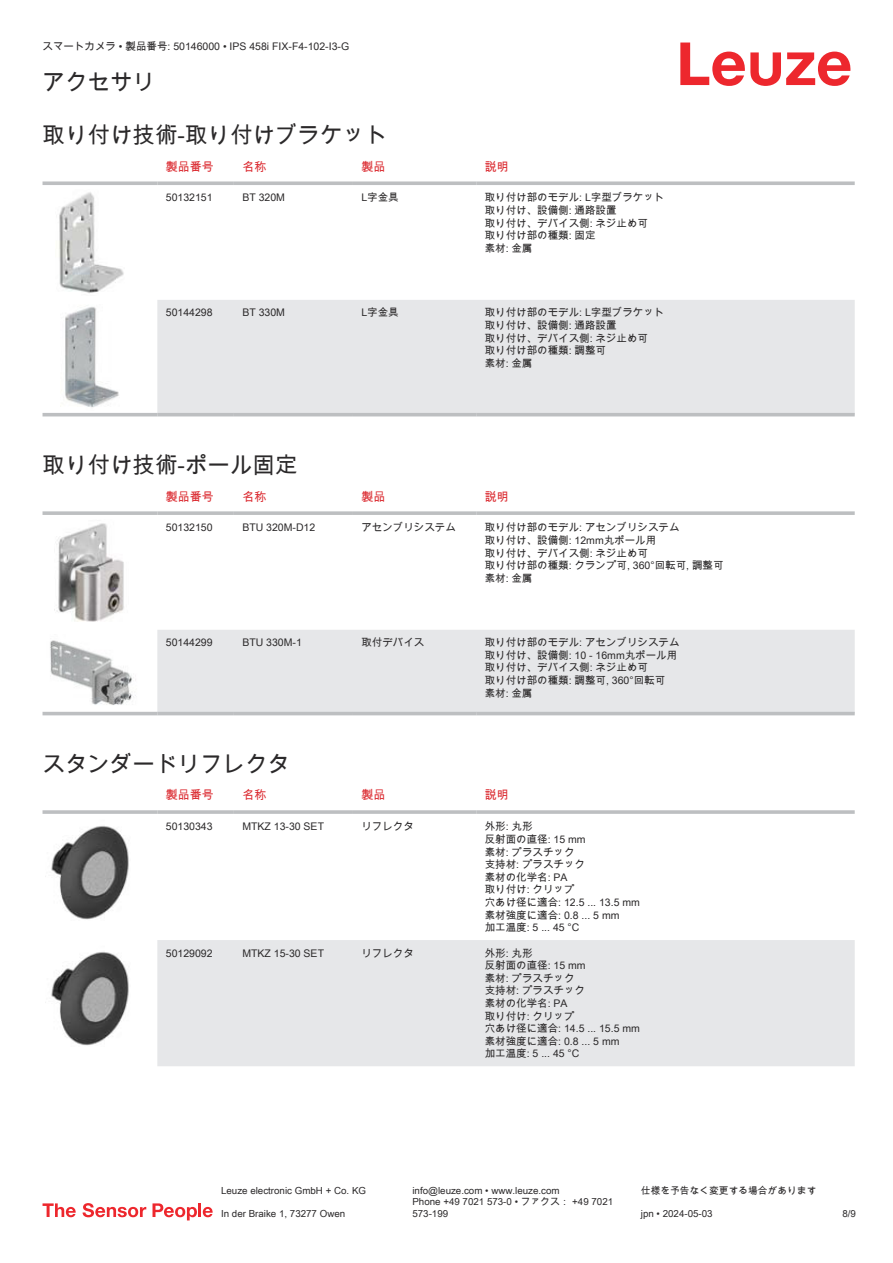
<style>
.page{position:relative;width:893px;height:1263px;background:#fff}
.page>*{position:absolute;margin:0;border:0;box-sizing:border-box;transform-origin:0 0}
.t1{font:22.5px "Arial Unicode MS";color:#2b292a}
.t2{font:12px "Arial Unicode MS";color:#db2a30}
.t3{font:10.5px/12.6px "Arial Unicode MS";color:#2b292a}
.t4{font:9.75px/11.7px "Arial Unicode MS";color:#2b292a}
</style>
<div class="page">
<svg style="left:680px;top:43px;width:170px;height:43px"></svg>
<div style="left:157px;top:300px;width:698px;height:113px;background:#e6e7e9"></div>
<svg style="left:43px;top:181px;width:114px;height:4px"></svg>
<svg style="left:157px;top:181px;width:77px;height:4px"></svg>
<svg style="left:234px;top:181px;width:119px;height:4px"></svg>
<svg style="left:353px;top:181px;width:123px;height:4px"></svg>
<svg style="left:476px;top:181px;width:379px;height:4px;background:#c4c6c8"></svg>
<hr style="left:43px;top:413px;width:114px;height:3px;background:#bdbfc1">
<hr style="left:157px;top:413px;width:77px;height:3px;background:#bdbfc1">
<hr style="left:234px;top:413px;width:119px;height:3px;background:#bdbfc1">
<hr style="left:353px;top:413px;width:123px;height:3px;background:#bdbfc1">
<hr style="left:476px;top:413px;width:379px;height:3px;background:#bdbfc1">
<img style="left:59px;top:192px;width:65px;height:101px">
<img style="left:65px;top:307px;width:54px;height:101px">
<svg style="left:43px;top:711px;width:812px;height:5px"></svg>
<div style="left:157px;top:630px;width:698px;height:82px;background:#e6e7e9"></div>
<svg style="left:43px;top:511px;width:114px;height:4px"></svg>
<svg style="left:157px;top:511px;width:77px;height:4px"></svg>
<svg style="left:234px;top:511px;width:119px;height:4px"></svg>
<svg style="left:353px;top:511px;width:123px;height:4px"></svg>
<svg style="left:476px;top:511px;width:379px;height:4px;background:#c3c5c7"></svg>
<hr style="left:43px;top:712px;width:114px;height:3px;background:#bdbfc1">
<hr style="left:157px;top:712px;width:77px;height:3px;background:#bdbfc1">
<hr style="left:234px;top:712px;width:119px;height:3px;background:#bdbfc1">
<hr style="left:353px;top:712px;width:123px;height:3px;background:#bdbfc1">
<hr style="left:476px;top:712px;width:379px;height:3px;background:#bdbfc1">
<img style="left:54px;top:523px;width:70px;height:99px">
<img style="left:50px;top:640px;width:86px;height:65px">
<div style="left:157px;top:940px;width:698px;height:126px;background:#e6e7e9"></div>
<svg style="left:43px;top:810px;width:114px;height:4px"></svg>
<hr style="left:157px;top:810px;width:77px;height:4px;background:#c6c8ca">
<svg style="left:234px;top:810px;width:119px;height:4px"></svg>
<svg style="left:353px;top:810px;width:123px;height:4px"></svg>
<hr style="left:476px;top:810px;width:379px;height:4px;background:#c6c8ca">
<img style="left:45px;top:826px;width:84px;height:94px">
<img style="left:45px;top:952px;width:84px;height:94px">
<svg style="left:43px;top:1203px;width:33px;height:14px"></svg>
<svg style="left:83px;top:1203px;width:63px;height:14px"></svg>
<svg style="left:153px;top:1203px;width:44px;height:17px"></svg>
<hr style="left:198px;top:1203px;width:3px;height:14px;background:#ed272d">
<svg style="left:203px;top:1207px;width:10px;height:10px"></svg>
<p class="t3" style="left:43px;top:40px;width:308px">スマートカメラ • 製品番号: 50146000 • IPS 458i FIX-F4-102-I3-G</p>
<h1 class="t1" style="left:43px;top:66px;width:114px">アクセサリ</h1>
<h1 class="t1" style="left:43px;top:119px;width:346px">取り付け技術-取り付けブラケット</h1>
<p class="t2" style="left:166px;top:158px;width:49px">製品番号</p>
<p class="t2" style="left:242px;top:158px;width:25px">名称</p>
<p class="t2" style="left:361px;top:158px;width:25px">製品</p>
<p class="t2" style="left:485px;top:158px;width:25px">説明</p>
<p class="t3" style="left:166px;top:191px;width:48px">50132151</p>
<p class="t3" style="left:242px;top:191px;width:44px">BT 320M</p>
<p class="t3" style="left:361px;top:191px;width:39px">L字金具</p>
<p class="t3" style="left:485px;top:191px;width:181px">取り付け部のモデル: L字型ブラケット取り付け、設備側: 通路設置<br>取り付け、デバイス側: ネジ止め可<br>取り付け部の種類: 固定<br>素材: 金属</p>
<p class="t3" style="left:166px;top:306px;width:48px">50144298</p>
<p class="t3" style="left:242px;top:306px;width:44px">BT 330M</p>
<p class="t3" style="left:361px;top:306px;width:39px">L字金具</p>
<p class="t3" style="left:485px;top:306px;width:181px">取り付け部のモデル: L字型ブラケット取り付け、設備側: 通路設置<br>取り付け、デバイス側: ネジ止め可<br>取り付け部の種類: 調整可<br>素材: 金属</p>
<h1 class="t1" style="left:43px;top:449px;width:256px">取り付け技術-ポール固定</h1>
<p class="t2" style="left:166px;top:488px;width:49px">製品番号</p>
<p class="t2" style="left:242px;top:488px;width:25px">名称</p>
<p class="t2" style="left:361px;top:488px;width:25px">製品</p>
<p class="t2" style="left:485px;top:488px;width:25px">説明</p>
<p class="t3" style="left:166px;top:521px;width:48px">50132150</p>
<p class="t3" style="left:242px;top:521px;width:74px">BTU 320M-D12</p>
<p class="t3" style="left:361px;top:521px;width:96px">アセンブリシステム</p>
<p class="t3" style="left:485px;top:521px;width:240px">取り付け部のモデル: アセンブリシステム<br>取り付け、設備側: 12mm丸ポール用<br>取り付け、デバイス側: ネジ止め可<br>取り付け部の種類: クランプ可, 360°回転可, 調整可素材: 金属</p>
<p class="t3" style="left:166px;top:636px;width:48px">50144299</p>
<p class="t3" style="left:242px;top:636px;width:61px">BTU 330M-1</p>
<p class="t3" style="left:361px;top:636px;width:64px">取付デバイス</p>
<p class="t3" style="left:485px;top:636px;width:196px">取り付け部のモデル: アセンブリシステム取り付け、設備側: 10 - 16mm丸ポール用取り付け、デバイス側: ネジ止め可<br>取り付け部の種類: 調整可, 360°回転可<br>素材: 金属</p>
<h1 class="t1" style="left:43px;top:748px;width:249px">スタンダードリフレクタ</h1>
<p class="t2" style="left:166px;top:786px;width:49px">製品番号</p>
<p class="t2" style="left:242px;top:786px;width:25px">名称</p>
<p class="t2" style="left:361px;top:786px;width:25px">製品</p>
<p class="t2" style="left:485px;top:786px;width:25px">説明</p>
<p class="t3" style="left:166px;top:820px;width:48px">50130343</p>
<p class="t3" style="left:242px;top:820px;width:83px">MTKZ 13-30 SET</p>
<p class="t3" style="left:361px;top:820px;width:54px">リフレクタ</p>
<p class="t3" style="left:485px;top:820px;width:157px">外形: 丸形<br>反射面の直径: 15 mm<br>素材: プラスチック<br>支持材: プラスチック<br>素材の化学名: PA<br>取り付け: クリップ<br>穴あけ径に適合: 12.5 ... 13.5 mm素材強度に適合: 0.8 ... 5 mm<br>加工温度: 5 ... 45 °C</p>
<p class="t3" style="left:166px;top:946px;width:48px">50129092</p>
<p class="t3" style="left:242px;top:946px;width:83px">MTKZ 15-30 SET</p>
<p class="t3" style="left:361px;top:946px;width:54px">リフレクタ</p>
<p class="t3" style="left:485px;top:946px;width:157px">外形: 丸形<br>反射面の直径: 15 mm<br>素材: プラスチック<br>支持材: プラスチック<br>素材の化学名: PA<br>取り付け: クリップ<br>穴あけ径に適合: 14.5 ... 15.5 mm素材強度に適合: 0.8 ... 5 mm<br>加工温度: 5 ... 45 °C</p>
<p class="t4" style="left:221px;top:1184px;width:146px">Leuze electronic GmbH + Co. KG</p>
<p class="t4" style="left:412px;top:1184px;width:149px">info@leuze.com • www.leuze.com</p>
<p class="t4" style="left:641px;top:1184px;width:177px">仕様を予告なく変更する場合があります</p>
<p class="t4" style="left:221px;top:1207px;width:126px">In der Braike 1, 73277 Owen</p>
<p class="t4" style="left:412px;top:1196px;width:202px">Phone +49 7021 573-0 • ファクス： +49 7021<br>573-199</p>
<p class="t4" style="left:641px;top:1207px;width:73px">jpn • 2024-05-03</p>
<p class="t4" style="left:842px;top:1207px;width:15px">8/9</p>
</div>
